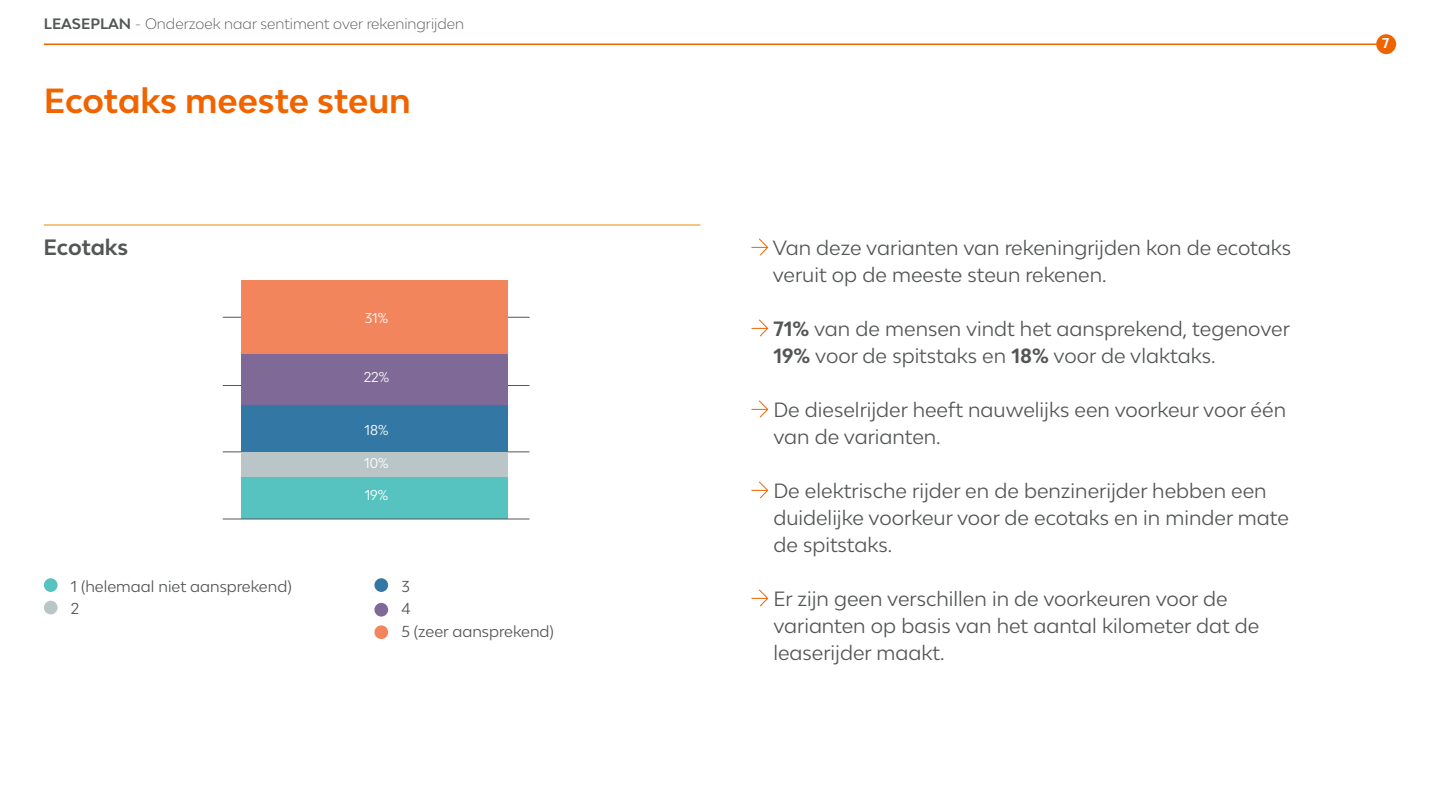
<style>
.page{position:relative;width:1440px;height:810px;background:#fff}
.page>*{position:absolute;margin:0;border:0;box-sizing:border-box;transform-origin:0 0}
.t1{font:700 33px "Lease Plan";letter-spacing:-.005em;color:#f06400}
.t2{font:700 21px "Lease Plan";letter-spacing:-.01em;color:#545656}
.t3{font:19.5px/27px "Lease Plan";color:#545656}
.t4{font:15px/22.5px "Lease Plan";color:#545656}
.t5{font:300 14.25px "Lease Plan";color:#545656}
.t6{font:13.5px "Lease Plan";color:#fff}
.t7{font:700 13.5px "Lease Plan";color:#fff}
.s1{font-weight:700}
</style>
<div class="page">
<hr style="left:44px;top:44px;width:1352px;height:1px;background:#f06400">
<div style="left:1376px;top:34px;width:20px;height:20px;background:#f06400;border-radius:50%"></div>
<hr style="left:223px;top:452px;width:307px;height:1px;background:#545656">
<hr style="left:223px;top:385px;width:307px;height:1px;background:#545656">
<hr style="left:223px;top:317px;width:307px;height:1px;background:#545656">
<svg style="left:752px;top:238px;width:17px;height:18px"></svg>
<svg style="left:752px;top:319px;width:17px;height:18px"></svg>
<svg style="left:752px;top:400px;width:17px;height:18px"></svg>
<svg style="left:752px;top:481px;width:17px;height:18px"></svg>
<svg style="left:752px;top:589px;width:17px;height:18px"></svg>
<div style="left:44px;top:578px;width:14px;height:14px;background:#56c3c0;border-radius:50%"></div>
<div style="left:44px;top:601px;width:14px;height:13px;background:#bac5c7;border-radius:50%"></div>
<div style="left:374px;top:578px;width:14px;height:14px;background:#3377a4;border-radius:50%"></div>
<div style="left:374px;top:603px;width:14px;height:14px;background:#7f6997;border-radius:50%"></div>
<div style="left:374px;top:625px;width:14px;height:14px;background:#f2855c;border-radius:50%"></div>
<hr style="left:44px;top:225px;width:656px;height:1px;background:#ed8b00">
<div style="left:241px;top:281px;width:266px;height:74px;background:#f2855c"></div>
<div style="left:241px;top:355px;width:266px;height:50px;background:#7f6997"></div>
<div style="left:241px;top:405px;width:266px;height:47px;background:#3377a4"></div>
<div style="left:241px;top:452px;width:266px;height:25px;background:#bac5c7"></div>
<div style="left:241px;top:477px;width:266px;height:42px;background:#56c3c0"></div>
<hr style="left:223px;top:519px;width:307px;height:1px;background:#545656">
<p class="t5" style="left:44px;top:14px;width:422px"><span class="s1">LEASEPLAN</span> - Onderzoek naar sentiment over rekeningrijden</p>
<h1 class="t1" style="left:44px;top:80px;width:369px">Ecotaks meeste steun</h1>
<p class="t2" style="left:44px;top:233px;width:86px">Ecotaks</p>
<p class="t3" style="left:773px;top:234px;width:520px">Van deze varianten van rekeningrijden kon de ecotaks veruit op de meeste steun rekenen.</p>
<p class="t3" style="left:773px;top:315px;width:518px"><span class="s1">71%</span> van de mensen vindt het aansprekend, tegenover<br><span class="s1">19%</span> voor de spitstaks en <span class="s1">18%</span> voor de vlaktaks.</p>
<p class="t3" style="left:773px;top:396px;width:514px">De dieselrijder heeft nauwelijks een voorkeur voor één van de varianten.</p>
<p class="t3" style="left:773px;top:477px;width:517px">De elektrische rijder en de benzinerijder hebben een duidelijke voorkeur voor de ecotaks en in minder mate de spitstaks.</p>
<p class="t3" style="left:773px;top:585px;width:488px">Er zijn geen verschillen in de voorkeuren voor de varianten op basis van het aantal kilometer dat de leaserijder maakt.</p>
<p class="t6" style="left:365px;top:309px;width:25px">31%</p>
<p class="t6" style="left:364px;top:368px;width:27px">22%</p>
<p class="t6" style="left:364px;top:421px;width:25px">18%</p>
<p class="t6" style="left:364px;top:454px;width:26px">10%</p>
<p class="t6" style="left:365px;top:487px;width:25px">19%</p>
<p class="t4" style="left:71px;top:575px;width:222px">1 (helemaal niet aansprekend)<br>2</p>
<p class="t4" style="left:401px;top:575px;width:154px">3<br>4<br>5 (zeer aansprekend)</p>
<p class="t7" style="left:1382px;top:35px;width:9px">7</p>
</div>
